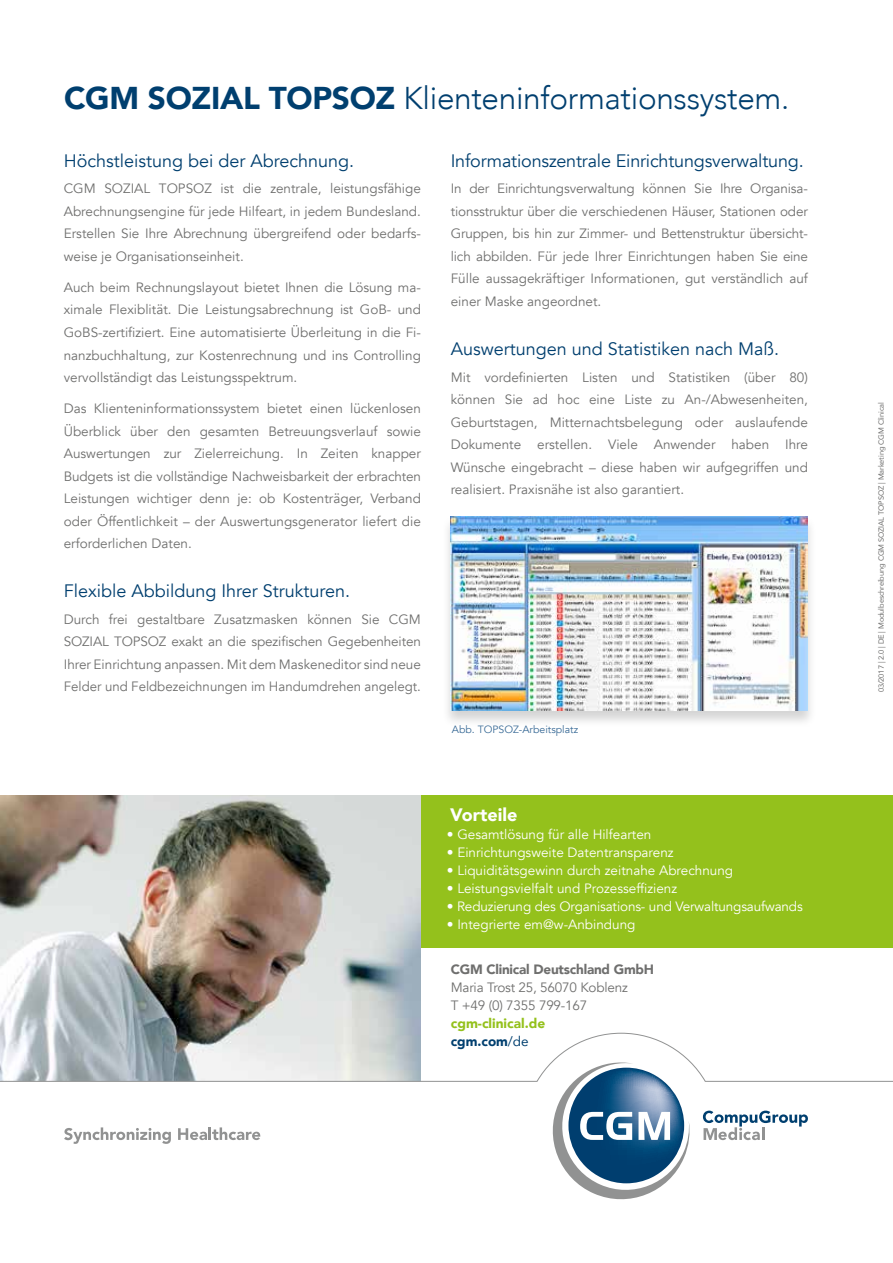
<style>
.page{position:relative;width:893px;height:1263px;background:#fff}
.page>*{position:absolute;margin:0;border:0;box-sizing:border-box;transform-origin:0 0}
.t1{font:300 31.5px "Avenir LT Com";letter-spacing:-.01em;color:#003f6f}
.t2{font:18px "Avenir LT Com";color:#003f6f}
.t3{font:900 18px "Avenir LT Com";color:#fff}
.t4{font:13.5px/22.5px "Avenir LT Com";color:#6f6f6e;text-align:justify}
.t5{font:13.5px "Avenir LT Com";color:#fff}
.t6{font:900 13.5px "Avenir LT Com";letter-spacing:-.015em;color:#6f6f6e}
.t7{font:900 13.5px/18px "Avenir LT Com";color:#94c11c}
.t8{font:10.5px "Avenir LT Com";color:#3a6b97}
.t9{font:7.5px "Avenir LT Com";letter-spacing:-.015em;color:#6f6f6e}
.s1{font-weight:900}
.s2{color:#003f6f}
.s3{font-weight:400;color:#003f6f}
</style>
<div class="page">
<div style="left:0;top:795px;width:893px;height:152px;background:#94c11c"></div>
<img style="left:0;top:795px;width:421px;height:238px">
<svg style="left:0;top:1033px;width:893px;height:167px"></svg>
<div style="left:442px;top:516px;width:375px;height:212px;background:#000;opacity:.17"></div>
<img style="left:451px;top:517px;width:357px;height:193px">
<h1 class="t1" style="left:64px;top:79px;width:727px"><span class="s1">CGM SOZIAL TOPSOZ</span> Klienteninformationssystem.</h1>
<h2 class="t2" style="left:64px;top:150px;width:292px">Höchstleistung bei der Abrechnung.</h2>
<p class="t4" style="left:64px;top:178px;width:359px">CGM SOZIAL TOPSOZ ist die zentrale, leistungsfähige Abrechnungsengine für jede Hilfeart, in jedem Bundesland.<br>Erstellen Sie Ihre Abrechnung übergreifend oder bedarfs&shy;weise je Organisationseinheit.</p>
<p class="t4" style="left:64px;top:276px;width:359px">Auch beim Rechnungslayout bietet Ihnen die Lösung ma&shy;ximale Flexiblität. Die Leistungsabrechnung ist GoB- und GoBS-zertifiziert. Eine automatisierte Überleitung in die Fi&shy;nanzbuchhaltung, zur Kostenrechnung und ins Controlling vervollständigt das Leistungsspektrum.</p>
<p class="t4" style="left:64px;top:397px;width:359px">Das Klienteninformationssystem bietet einen lückenlosen Überblick über den gesamten Betreuungsverlauf sowie Auswertungen zur Zielerreichung. In Zeiten knapper Budgets ist die vollständige Nachweisbarkeit der erbrachten Leistungen wichtiger denn je: ob Kostenträger, Verband oder Öffentlichkeit – der Auswertungsgenerator liefert die erforderlichen Daten.</p>
<h2 class="t2" style="left:64px;top:580px;width:288px">Flexible Abbildung Ihrer Strukturen.</h2>
<p class="t4" style="left:64px;top:608px;width:359px">Durch frei gestaltbare Zusatzmasken können Sie CGM SOZIAL TOPSOZ exakt an die spezifischen Gegebenheiten Ihrer Einrichtung anpassen. Mit dem Maskeneditor sind neue Felder und Feldbezeichnungen im Handumdrehen angelegt.</p>
<h2 class="t2" style="left:451px;top:150px;width:354px">Informationszentrale Einrichtungsverwaltung.</h2>
<p class="t4" style="left:451px;top:178px;width:359px">In der Einrichtungsverwaltung können Sie Ihre Organisa&shy;tionsstruktur über die verschiedenen Häuser, Stationen oder Gruppen, bis hin zur Zimmer- und Bettenstruktur übersicht&shy;lich abbilden. Für jede Ihrer Einrichtungen haben Sie eine Fülle aussagekräftiger Informationen, gut verständlich auf einer Maske angeordnet.</p>
<h2 class="t2" style="left:451px;top:338px;width:330px">Auswertungen und Statistiken nach Maß.</h2>
<p class="t4" style="left:451px;top:366px;width:359px">Mit vordefinierten Listen und Statistiken (über 80) können Sie ad hoc eine Liste zu An-/Abwesenheiten, Geburtstagen, Mitternachtsbelegung oder auslaufende Dokumente erstellen. Viele Anwender haben Ihre Wünsche eingebracht – diese haben wir aufgegriffen und realisiert. Praxisnähe ist also garantiert.</p>
<p class="t8" style="left:452px;top:723px;width:128px">Abb. TOPSOZ-Arbeitsplatz</p>
<h2 class="t3" style="left:450px;top:803px;width:69px">Vorteile</h2>
<p class="t5" style="left:447px;top:826px;width:206px">• Gesamtlösung für alle Hilfearten</p>
<p class="t5" style="left:447px;top:844px;width:228px">• Einrichtungsweite Datentransparenz</p>
<p class="t5" style="left:447px;top:862px;width:288px">• Liquiditätsgewinn durch zeitnahe Abrechnung</p>
<p class="t5" style="left:447px;top:880px;width:232px">• Leistungsvielfalt und Prozesseffizienz</p>
<p class="t5" style="left:447px;top:898px;width:357px">• Reduzierung des Organisations- und Verwaltungsaufwands</p>
<p class="t5" style="left:447px;top:916px;width:190px">• Integrierte em@w-Anbindung</p>
<p class="t6" style="left:451px;top:961px;width:205px">CGM Clinical Deutschland GmbH</p>
<p class="t4" style="left:451px;top:979px;width:179px;line-height:18px">Maria Trost 25, 56070 Koblenz<br>T +49 (0) 7355 799-167</p>
<p class="t7" style="left:451px;top:1015px;width:96px">cgm-clinical.de <span class="s2">cgm.com</span><span class="s3">/de</span></p>
<p class="t9" style="left:877px;top:692px;width:292px;rotate:-90deg">03/2017 | 2.0 | DE | Modulbeschreibung CGM SOZIAL TOPSOZ | Marketing CGM Clinical</p>
</div>
